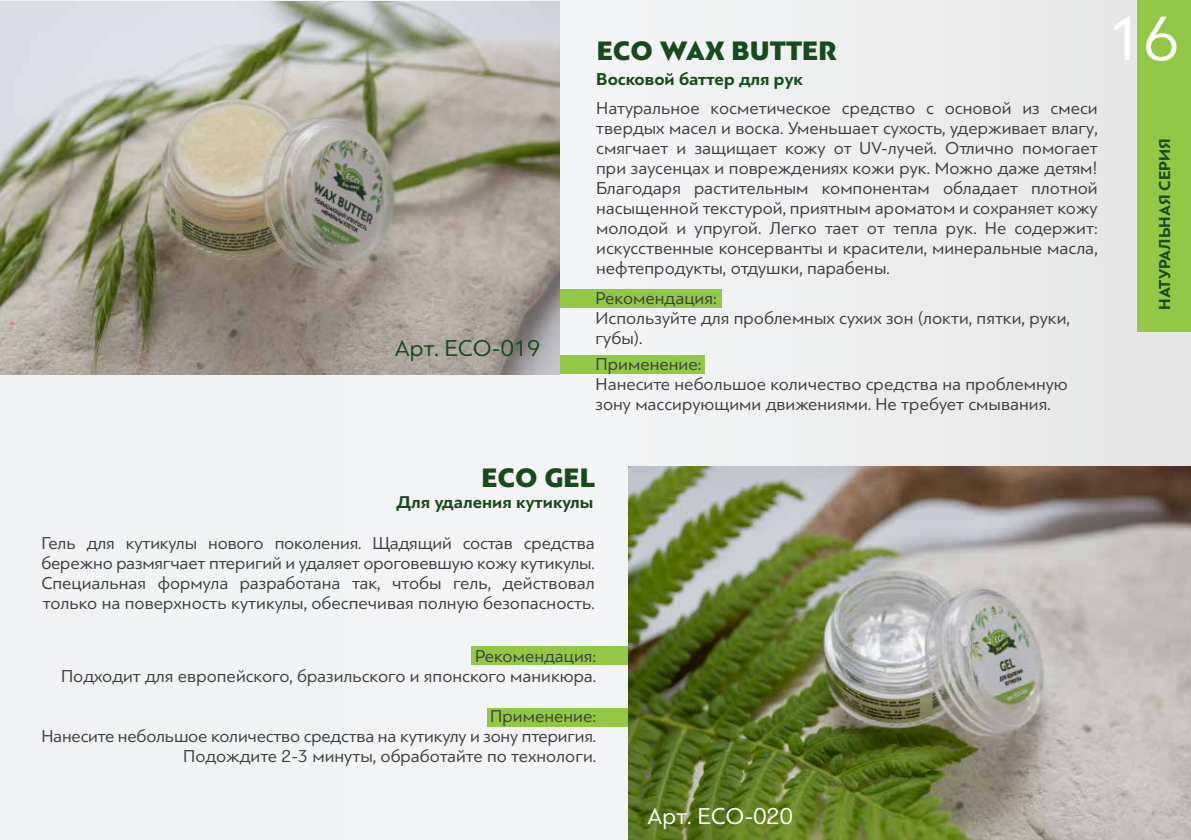
<style>
.page{position:relative;width:1191px;height:840px;background:#fff}
.page>*{position:absolute;margin:0;border:0;box-sizing:border-box;transform-origin:0 0}
.t1{font:66px "PF Bague Sans Pro";color:#fff}
.t2{font:900 28px "PF Bague Sans Pro";color:#174a1c}
.t3{font:24px "PF Bague Sans Pro";color:#174a1c}
.t4{font:24px "PF Bague Sans Pro";color:#fff}
.t5{font:18px/20px "PF Bague Sans Pro";color:#3e3d3f;text-align:justify}
.t6{font:700 18px "PF Bague Sans Pro";color:#174a1c}
.t7{font:700 16.6px "PF Bague Sans Pro";color:#174a1c}
</style>
<div class="page">
<div style="left:0;top:0;width:1191px;height:839px;background:#f1f3f4"></div>
<div style="left:559px;top:289px;width:162px;height:19px;background:#92c846"></div>
<div style="left:559px;top:355px;width:146px;height:19px;background:#92c846"></div>
<div style="left:471px;top:646px;width:157px;height:18px;background:#92c846"></div>
<div style="left:488px;top:707px;width:140px;height:19px;background:#92c846"></div>
<div style="left:1137px;top:0;width:54px;height:332px;background:#92c846"></div>
<img style="left:0;top:1px;width:559px;height:373px">
<img style="left:628px;top:466px;width:563px;height:373px">
<h3 class="t3" style="left:395px;top:334px;width:147px">Арт. ECO-019</h3>
<h2 class="t2" style="left:597px;top:33px;width:241px">ECO WAX BUTTER</h2>
<p class="t6" style="left:596px;top:68px;width:208px">Восковой баттер для рук</p>
<p class="t5" style="left:596px;top:98px;width:503px">Натуральное косметическое средство с основой из смеси твердых масел и воска. Уменьшает сухость, удерживает влагу, смягчает и защищает кожу от UV-лучей. Отлично помогает при заусенцах и повреждениях кожи рук. Можно даже детям!<br>Благодаря растительным компонентам обладает плотной насыщенной текстурой, приятным ароматом и сохраняет кожу молодой и упругой. Легко тает от тепла рук. Не содержит: искусственные консерванты и красители, минеральные масла, нефтепродукты, отдушки, парабены.</p>
<p class="t5" style="left:595px;top:288px;width:476px;text-align:left">Рекомендация:<br>Используйте для проблемных сухих зон (локти, пятки, руки, губы).</p>
<p class="t5" style="left:595px;top:354px;width:474px;text-align:left">Применение:<br>Нанесите небольшое количество средства на проблемную зону массирующими движениями. Не требует смывания.</p>
<h1 class="t1" style="left:1107px;top:0;width:74px">16</h1>
<p class="t7" style="left:1154px;top:309px;width:173px;rotate:-90deg">НАТУРАЛЬНАЯ СЕРИЯ</p>
<h2 class="t2" style="left:481px;top:460px;width:115px">ECO GEL</h2>
<p class="t6" style="left:396px;top:491px;width:198px">Для удаления кутикулы</p>
<p class="t5" style="left:41px;top:533px;width:555px">Гель для кутикулы нового поколения. Щадящий состав средства бережно размягчает птеригий и удаляет ороговевшую кожу кутикулы.<br>Специальная формула разработана так, чтобы гель, действовал только на поверхность кутикулы, обеспечивая полную безопасность.</p>
<p class="t5" style="left:61px;top:645px;width:536px;text-align:right">Рекомендация:<br>Подходит для европейского, бразильского и японского маникюра.</p>
<p class="t5" style="left:41px;top:705px;width:556px;text-align:right">Применение:<br>Нанесите небольшое количество средства на кутикулу и зону птеригия.<br>Подождите 2-3 минуты, обработайте по технологи.</p>
<h3 class="t4" style="left:647px;top:801px;width:147px">Арт. ECO-020</h3>
</div>
